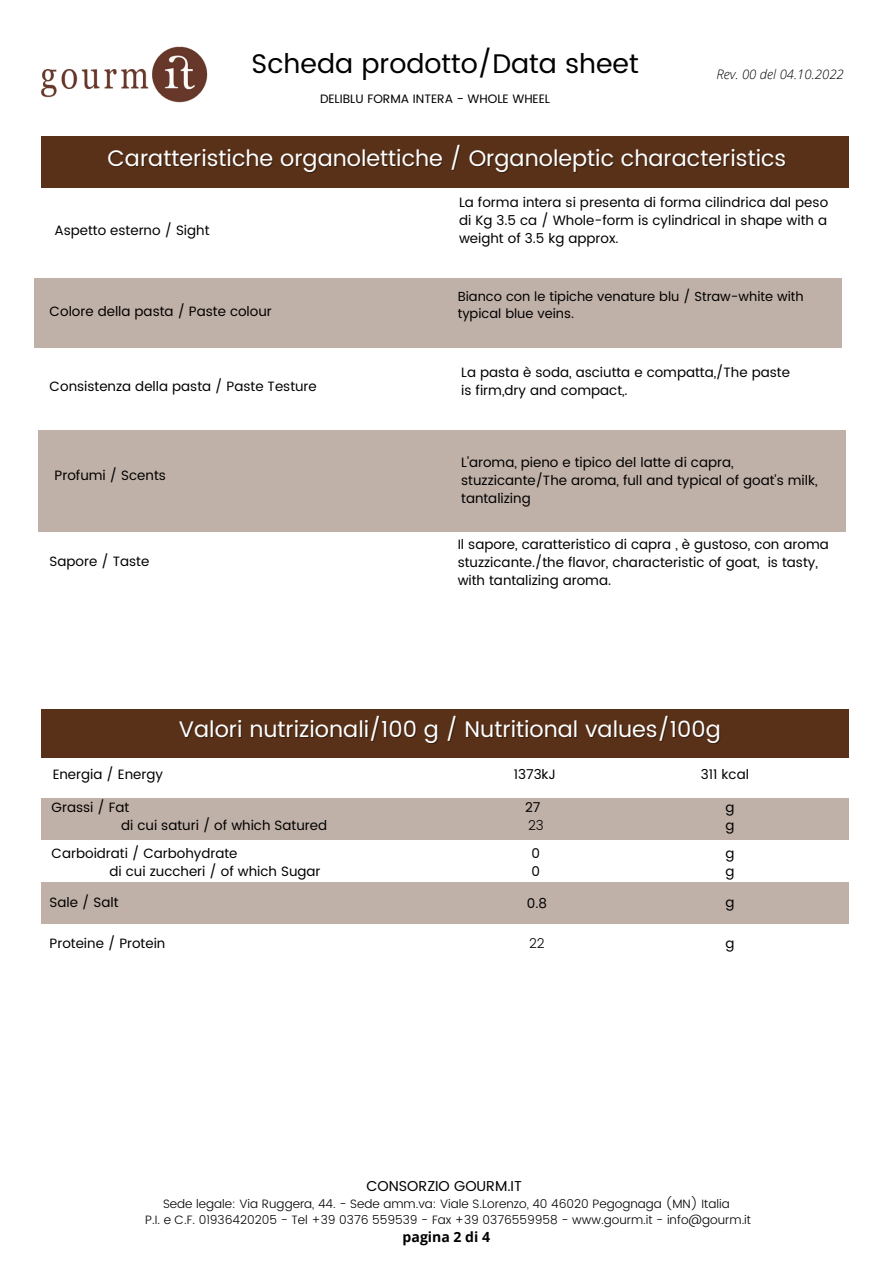
<style>
.page{position:relative;width:893px;height:1264px;background:#fff}
.page>*{position:absolute;margin:0;border:0;box-sizing:border-box;transform-origin:0 0}
.t1{font:27px "Poppins";color:#000}
.t2{font:22.5px "Poppins";color:#fff}
.t3{font:14.4px "Poppins";color:#000}
.t4{font:700 14.1px "Open Sans";color:#000}
.t5{font:13.5px/18px "Poppins";color:#000}
.t6{font:300 13.5px "Poppins";color:#000}
.t7{font:italic 300 13.2px "Open Sans";color:#000}
.t8{font:13.05px/17.4px "Poppins";color:#000}
.t9{font:300 12.15px/16.2px "Poppins";color:#000;text-align:center}
.t10{font:12.15px "Poppins";color:#000}
</style>
<div class="page">
<div style="left:41px;top:882px;width:807px;height:41px;background:#c0b1a8"></div>
<div style="left:41px;top:798px;width:807px;height:41px;background:#c0b1a8"></div>
<div style="left:41px;top:709px;width:807px;height:48px;background:#593118"></div>
<div style="left:41px;top:136px;width:807px;height:52px;background:#593118"></div>
<div style="left:34px;top:278px;width:807px;height:70px;background:#c0b1a8"></div>
<div style="left:38px;top:430px;width:807px;height:101px;background:#c0b1a8"></div>
<img style="left:41px;top:46px;width:167px;height:57px">
<h1 class="t1" style="left:251px;top:48px;width:388px">Scheda prodotto/Data sheet</h1>
<p class="t10" style="left:320px;top:92px;width:232px">DELIBLU FORMA INTERA - WHOLE WHEEL</p>
<p class="t7" style="left:716px;top:64px;width:129px">Rev. 00 del 04.10.2022</p>
<h2 class="t2" style="left:107px;top:145px;width:680px">Caratteristiche organolettiche / Organoleptic characteristics</h2>
<p class="t5" style="left:54px;top:222px;width:157px">Aspetto esterno / Sight</p>
<p class="t5" style="left:50px;top:302px;width:224px">Colore della pasta / Paste colour</p>
<p class="t5" style="left:50px;top:378px;width:269px">Consistenza della pasta / Paste Testure</p>
<p class="t5" style="left:459px;top:194px;width:370px;text-align:justify">La forma intera si presenta di forma cilindrica dal peso di Kg 3.5 ca / Whole-form is cylindrical in shape with a weight of 3.5 kg approx.</p>
<p class="t8" style="left:457px;top:287px;width:347px">Bianco con le tipiche venature blu / Straw-white with typical blue veins.</p>
<p class="t5" style="left:461px;top:363px;width:330px">La pasta è soda, asciutta e compatta,/The paste is firm,dry and compact,.</p>
<p class="t5" style="left:55px;top:466px;width:113px">Profumi / Scents</p>
<p class="t5" style="left:461px;top:453px;width:358px">L'aroma, pieno e tipico del latte di capra, stuzzicante/The aroma, full and typical of goat's milk, tantalizing</p>
<p class="t5" style="left:50px;top:552px;width:101px">Sapore / Taste</p>
<p class="t5" style="left:457px;top:535px;width:372px">Il sapore, caratteristico di capra , è gustoso, con aroma stuzzicante./the flavor, characteristic of goat, is tasty, with tantalizing aroma.</p>
<h2 class="t2" style="left:179px;top:716px;width:543px">Valori nutrizionali/100 g / Nutritional values/100g</h2>
<p class="t5" style="left:53px;top:765px;width:112px">Energia / Energy</p>
<p class="t5" style="left:514px;top:765px;width:44px">1373kJ</p>
<p class="t5" style="left:121px;top:799px;width:207px;line-height:17.4px;text-indent:-69px">Grassi / Fat<br>di cui saturi / of which Satured</p>
<p class="t5" style="left:109px;top:844px;width:212px;line-height:17.4px;text-indent:-58px">Carboidrati / Carbohydrate<br>di cui zuccheri / of which Sugar</p>
<p class="t5" style="left:525px;top:798px;width:17px">27</p>
<p class="t6" style="left:528px;top:817px;width:17px">23</p>
<p class="t5" style="left:531px;top:844px;width:10px;line-height:17.4px">0<br>0</p>
<p class="t5" style="left:527px;top:894px;width:22px">0.8</p>
<p class="t6" style="left:529px;top:935px;width:17px">22</p>
<p class="t5" style="left:50px;top:893px;width:70px">Sale / Salt</p>
<p class="t5" style="left:50px;top:934px;width:117px">Proteine / Protein</p>
<p class="t5" style="left:701px;top:765px;width:49px">311 kcal</p>
<p class="t5" style="left:725px;top:799px;width:11px;line-height:17.4px">g g</p>
<p class="t5" style="left:725px;top:844px;width:11px;line-height:17.4px">g g</p>
<p class="t5" style="left:725px;top:893px;width:11px">g</p>
<p class="t5" style="left:725px;top:934px;width:11px">g</p>
<p class="t3" style="left:366px;top:1178px;width:157px">CONSORZIO GOURM.IT</p>
<p class="t9" style="left:145px;top:1195px;width:607px">Sede legale: Via Ruggera, 44. - Sede amm.va: Viale S.Lorenzo, 40 46020 Pegognaga (MN) Italia<br>P.I. e C.F. 01936420205 - Tel +39 0376 559539 - Fax +39 0376559958 - www.gourm.it - info@gourm.it</p>
<p class="t4" style="left:402px;top:1226px;width:89px">pagina 2 di 4</p>
</div>
